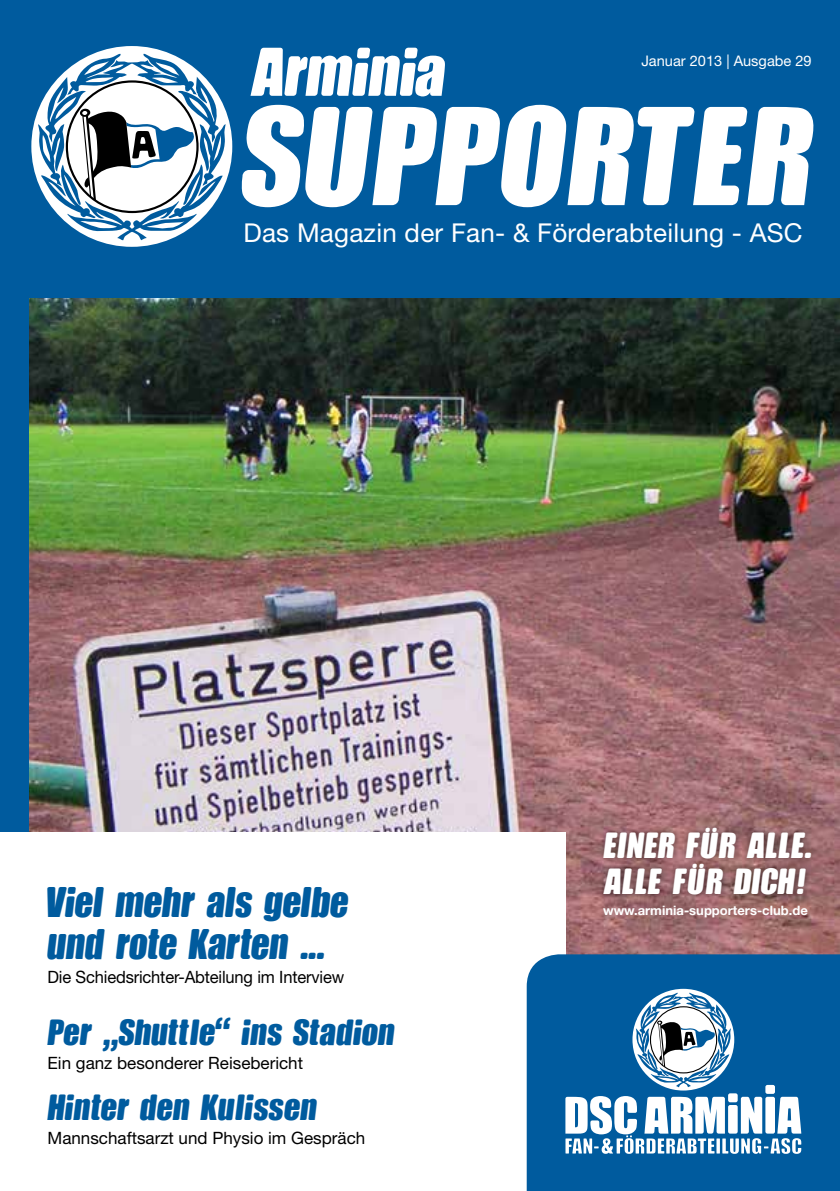
<style>
.page{position:relative;width:840px;height:1191px;background:#fff}
.page>*{position:absolute;margin:0;border:0;box-sizing:border-box;transform-origin:0 0}
.t1{font:130.6px "Arminia";letter-spacing:-.015em;color:#fff}
.t2{font:64px "Arminia";letter-spacing:-.035em;color:#fff}
.t3{font:40px/42px "Arminia";letter-spacing:-.025em;color:#005b9e}
.t4{font:34px "Arminia";letter-spacing:-.015em;color:#005b9e}
.t5{font:34px/36.2px "Arminia";color:#fff}
.t6{font:26px "Helvetica Neue LT";letter-spacing:.01em;color:#fff}
.t7{font:17px "Helvetica Neue LT";color:#000}
.t8{font:14.6px "Helvetica Neue LT";color:#fff}
.t9{font:700 13px "Helvetica Neue LT";color:#fff}
</style>
<div class="page">
<div style="left:0;top:0;width:839px;height:1191px;background:#005b9e"></div>
<img style="left:29px;top:299px;width:810px;height:655px">
<div style="left:0;top:832px;width:565px;height:359px;background:#fff"></div>
<div style="left:596px;top:820px;width:221px;height:82px;background:#000;opacity:.52"></div>
<div style="left:31px;top:46px;width:201px;height:201px;background:#fff;border-radius:50%"></div>
<svg style="left:38px;top:54px;width:187px;height:186px"></svg>
<svg style="left:526px;top:954px;width:313px;height:237px"></svg>
<svg style="left:632px;top:988px;width:101px;height:102px"></svg>
<svg style="left:635px;top:992px;width:95px;height:95px"></svg>
<div style="left:727px;top:1093px;width:10px;height:9px;background:#fff;border-radius:2px"></div>
<div style="left:765px;top:1085px;width:9px;height:8px;background:#fff;border-radius:2px"></div>
<svg style="left:565px;top:1096px;width:235px;height:57px"></svg>
<h2 class="t2" style="left:250px;top:38px;width:197px">Arminia</h2>
<p class="t8" style="left:641px;top:52px;width:172px">Januar 2013 | Ausgabe 29</p>
<h1 class="t1" style="left:242px;top:88px;width:575px">SUPPORTER</h1>
<h3 class="t6" style="left:243px;top:217px;width:560px">Das Magazin der Fan- &amp; Förderabteilung - ASC</h3>
<h3 class="t3" style="left:47px;top:882px;width:303px">Viel mehr als gelbe und rote Karten ...</h3>
<p class="t7" style="left:47px;top:967px;width:298px">Die Schiedsrichter-Abteilung im Interview</p>
<h3 class="t4" style="left:47px;top:1014px;width:349px">Per „Shuttle“ ins Stadion</h3>
<p class="t7" style="left:47px;top:1052px;width:257px">Ein ganz besonderer Reisebericht</p>
<h3 class="t4" style="left:47px;top:1089px;width:271px">Hinter den Kulissen</h3>
<p class="t7" style="left:47px;top:1127px;width:319px">Mannschaftsarzt und Physio im Gespräch</p>
<h3 class="t5" style="left:603px;top:828px;width:210px">EINER FÜR ALLE.<br>ALLE FÜR DICH!</h3>
<p class="t9" style="left:602px;top:902px;width:206px">www.arminia-supporters-club.de</p>
</div>
